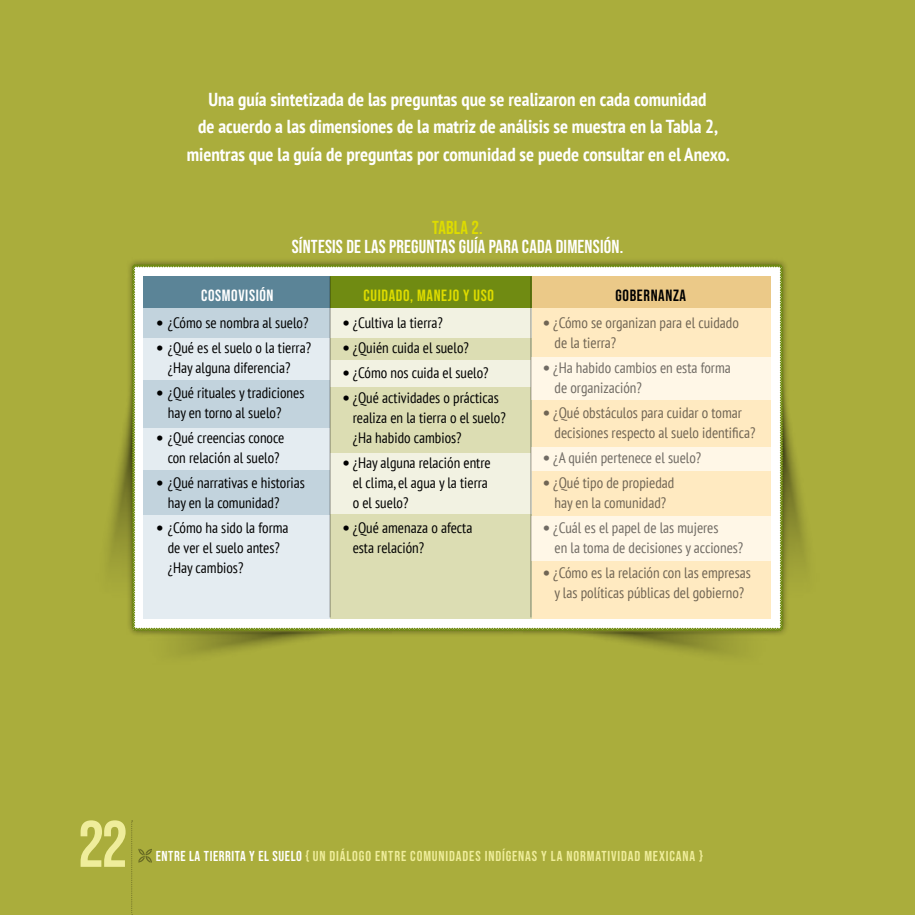
<style>
.page{position:relative;width:915px;height:915px;background:#fff}
.page>*{position:absolute;margin:0;border:0;box-sizing:border-box;transform-origin:0 0}
.t1{font:65.38px "Bebas Neue";color:#efed9b}
.t2{font:700 condensed 18.75px/27.5px "PT Sans";color:#fff;text-align:center}
.t3{font:18.75px "Bebas Neue";letter-spacing:.01em;color:#fff}
.t4{font:18.75px "Bebas Neue";letter-spacing:.01em;color:#dedc00}
.t5{font:16.25px "Bebas Neue";letter-spacing:.04em;color:#dedc00}
.t6{font:16.25px "Bebas Neue";letter-spacing:.04em;color:#fff}
.t7{font:16.25px "Bebas Neue";letter-spacing:.04em;color:#000}
.t8{font:condensed 15px/20px "PT Sans";color:#000}
.t9{font:condensed 15px/20px "PT Sans";color:#706f6f}
.t10{font:14.38px "Bebas Neue";letter-spacing:.06em;color:#efed9b}
.s1{font-family:"Tahoma";font-stretch:normal}
.s2{color:#fff}
</style>
<div class="page">
<div style="left:0;top:0;width:914px;height:914px;background:#aaad3c"></div>
<div style="left:125px;top:258px;width:664px;height:378px;background:#000;opacity:.55"></div>
<svg style="left:132px;top:264px;width:650px;height:366px;background:#e1e6cd"></svg>
<div style="left:531px;top:308px;width:239px;height:310px;background:#ffeac1"></div>
<div style="left:330px;top:308px;width:201px;height:310px;background:#dcddb3"></div>
<div style="left:143px;top:308px;width:187px;height:207px;background:#c2d3dd"></div>
<div style="left:531px;top:276px;width:239px;height:32px;background:#ebc988"></div>
<div style="left:329px;top:276px;width:202px;height:32px;background:#708b12"></div>
<div style="left:143px;top:276px;width:187px;height:32px;background:#5b8497"></div>
<div style="left:143px;top:338px;width:187px;height:41px;background:#e4ecf1"></div>
<div style="left:143px;top:427px;width:187px;height:42px;background:#e4ecf1"></div>
<div style="left:143px;top:515px;width:187px;height:103px;background:#e4ecf1"></div>
<div style="left:330px;top:308px;width:201px;height:30px;background:#f2f2e2"></div>
<div style="left:330px;top:359px;width:201px;height:27px;background:#f2f2e2"></div>
<div style="left:330px;top:452px;width:201px;height:61px;background:#f2f2e2"></div>
<hr style="left:329px;top:276px;width:1px;height:341px;background:#9d9d9c">
<div style="left:531px;top:357px;width:239px;height:42px;background:#fff7e7"></div>
<div style="left:531px;top:447px;width:239px;height:24px;background:#fff7e7"></div>
<div style="left:531px;top:515px;width:239px;height:45px;background:#fff7e7"></div>
<hr style="left:530px;top:276px;width:1px;height:341px;background:#9d9d9c">
<svg style="left:131px;top:820px;width:21px;height:95px"></svg>
<p class="t2" style="left:187px;top:85px;width:544px">Una guía sintetizada de las preguntas que se realizaron en cada comunidad<br>de acuerdo a las dimensiones de la matriz de análisis se muestra en la Tabla 2, mientras que la guía de preguntas por comunidad se puede consultar en el Anexo.</p>
<p class="t4" style="left:432px;top:217px;width:52px">TABLA 2.</p>
<p class="t3" style="left:292px;top:236px;width:333px">SÍNTESIS DE LAS PREGUNTAS GUÍA PARA CADA DIMENSIÓN.</p>
<p class="t6" style="left:201px;top:285px;width:74px">COSMOVISIÓN</p>
<p class="t8" style="left:156px;top:312px;width:153px"><span class="s1">•</span> ¿Cómo se nombra al suelo?</p>
<p class="t8" style="left:168px;top:337px;width:145px;text-indent:-11px"><span class="s1">•</span> ¿Qué es el suelo o la tierra? ¿Hay alguna diferencia?</p>
<p class="t8" style="left:168px;top:382px;width:138px;text-indent:-11px"><span class="s1">•</span> ¿Qué rituales y tradiciones hay en torno al suelo?</p>
<p class="t8" style="left:156px;top:427px;width:129px;text-align:center"><span class="s1">•</span> ¿Qué creencias conoce con relación al suelo?</p>
<p class="t8" style="left:168px;top:472px;width:138px;text-indent:-11px"><span class="s1">•</span> ¿Qué narrativas e historias hay en la comunidad?</p>
<p class="t8" style="left:168px;top:517px;width:122px;text-indent:-11px"><span class="s1">•</span> ¿Cómo ha sido la forma de ver el suelo antes? ¿Hay cambios?</p>
<p class="t5" style="left:363px;top:285px;width:132px">CUIDADO, MANEJO Y USO</p>
<p class="t8" style="left:342px;top:312px;width:102px"><span class="s1">•</span> ¿Cultiva la tierra?</p>
<p class="t8" style="left:342px;top:337px;width:128px"><span class="s1">•</span> ¿Quién cuida el suelo?</p>
<p class="t8" style="left:342px;top:362px;width:147px"><span class="s1">•</span> ¿Cómo nos cuida el suelo?</p>
<p class="t8" style="left:352px;top:387px;width:154px;text-indent:-10px"><span class="s1">•</span> ¿Qué actividades o prácticas realiza en la tierra o el suelo? ¿Ha habido cambios?</p>
<p class="t8" style="left:352px;top:452px;width:139px;text-indent:-10px"><span class="s1">•</span> ¿Hay alguna relación entre el clima, el agua y la tierra o el suelo?</p>
<p class="t8" style="left:352px;top:517px;width:121px;text-indent:-10px"><span class="s1">•</span> ¿Qué amenaza o afecta esta relación?</p>
<p class="t7" style="left:615px;top:285px;width:72px">GOBERNANZA</p>
<p class="t9" style="left:554px;top:312px;width:186px;text-indent:-11px"><span class="s1">•</span> ¿Cómo se organizan para el cuidado de la tierra?</p>
<p class="t9" style="left:554px;top:357px;width:178px;text-indent:-11px"><span class="s1">•</span> ¿Ha habido cambios en esta forma de organización?</p>
<p class="t9" style="left:554px;top:402px;width:202px;text-indent:-11px"><span class="s1">•</span> ¿Qué obstáculos para cuidar o tomar decisiones respecto al suelo identifica?</p>
<p class="t9" style="left:543px;top:447px;width:159px"><span class="s1">•</span> ¿A quién pertenece el suelo?</p>
<p class="t9" style="left:543px;top:472px;width:132px;text-align:center"><span class="s1">•</span> ¿Qué tipo de propiedad hay en la comunidad?</p>
<p class="t9" style="left:554px;top:517px;width:190px;text-indent:-11px"><span class="s1">•</span> ¿Cuál es el papel de las mujeres<br>en la toma de decisiones y acciones?</p>
<p class="t9" style="left:543px;top:562px;width:209px;text-align:center"><span class="s1">•</span> ¿Cómo es la relación con las empresas y las políticas públicas del gobierno?</p>
<h1 class="t1" style="left:78px;top:806px;width:51px">22</h1>
<p class="t10" style="left:156px;top:847px;width:549px"><span class="s2">ENTRE LA TIERRITA Y EL SUELO</span> { UN DIÁLOGO ENTRE COMUNIDADES INDÍGENAS Y LA NORMATIVIDAD MEXICANA }</p>
</div>
